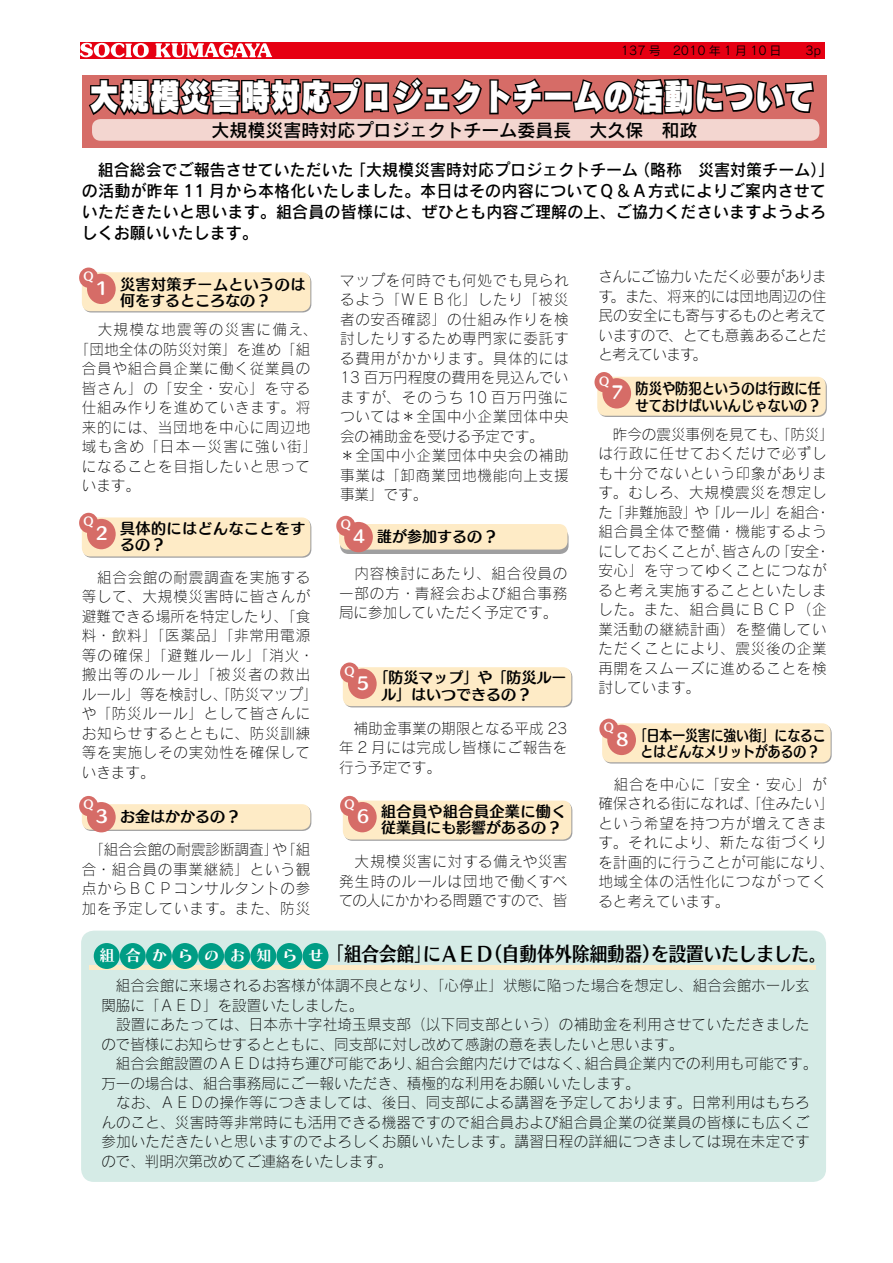
<style>
.page{position:relative;width:893px;height:1263px;background:#fff}
.page>*{position:absolute;margin:0;border:0;box-sizing:border-box;transform-origin:0 0}
.t1{font:36px "Rodin Pro UB";color:#fff;scale:.84 1}
.t2{font:19.5px "Skip Std B";color:#000;scale:.9 1}
.t3{font:18px "Rodin Pro DB";color:#000}
.t4{font:16.5px/21px "Rodin Pro DB";letter-spacing:.01em;color:#000}
.t5{font:16.2px "Humming Std B";color:#fff}
.t6{font:15px/19.5px "Rodin Pro L";letter-spacing:.015em;color:#000;text-align:justify}
.t7{font:15px/19.5px "Rodin Pro L";letter-spacing:.05em;color:#000}
.t8{font:15px/19.5px "Rodin Pro L";letter-spacing:.055em;color:#000}
.t9{font:15px/16.5px "Humming Std B";letter-spacing:.03em;color:#000}
.t10{font:15px/16.5px "Humming Std B";color:#000}
.t11{font:15px "Rodin Pro L";letter-spacing:.09em;color:#000}
.t12{font:15px/16.5px "Humming Std B";color:#000;text-align:center;scale:.85 1}
.t13{font:15px/16.5px "Humming Std B";color:#000;scale:.88 1}
.t14{font:15px "Rodin Pro L";letter-spacing:.06em;color:#000}
.t15{font:12px "Rodin Pro M";color:#000}
.t16{font:10.8px "Humming Std B";color:#fff}
.s1{font-family:"Chiaro Std B";font-size:15.6px;color:#fff}
</style>
<div class="page">
<svg style="left:83px;top:273px;width:228px;height:39px"></svg>
<div style="left:340px;top:528px;width:229px;height:26px;background:linear-gradient(to right,#a09e9f,#a0a0a1);border-radius:9px"></div>
<svg style="left:83px;top:519px;width:228px;height:39px"></svg>
<svg style="left:344px;top:668px;width:228px;height:39px"></svg>
<svg style="left:344px;top:802px;width:228px;height:39px"></svg>
<svg style="left:603px;top:724px;width:229px;height:39px"></svg>
<svg style="left:598px;top:378px;width:229px;height:39px"></svg>
<svg style="left:83px;top:805px;width:228px;height:26px"></svg>
<div style="left:81px;top:931px;width:745px;height:251px;background:#d5ebe6;border-radius:13px"></div>
<div style="left:82px;top:272px;width:228px;height:39px;background:#feebc6;border-radius:9px"></div>
<div style="left:339px;top:524px;width:228px;height:25px;background:#feebc6;border-radius:9px"></div>
<div style="left:82px;top:517px;width:228px;height:39px;background:#feebc6;border-radius:9px"></div>
<div style="left:343px;top:667px;width:228px;height:39px;background:#feebc6;border-radius:9px"></div>
<div style="left:343px;top:800px;width:228px;height:39px;background:#feebc6;border-radius:9px"></div>
<div style="left:602px;top:723px;width:229px;height:39px;background:#feebc6;border-radius:9px"></div>
<div style="left:597px;top:377px;width:229px;height:39px;background:#feebc6;border-radius:9px"></div>
<div style="left:82px;top:804px;width:228px;height:26px;background:#feebc6;border-radius:9px"></div>
<div style="left:87px;top:274px;width:29px;height:30px;background:#d66c67;border-radius:50%"></div>
<div style="left:344px;top:522px;width:29px;height:30px;background:#d66c67;border-radius:50%"></div>
<div style="left:87px;top:519px;width:29px;height:30px;background:#d66c67;border-radius:50%"></div>
<div style="left:348px;top:669px;width:29px;height:30px;background:#d66c67;border-radius:50%"></div>
<div style="left:348px;top:802px;width:29px;height:30px;background:#d66c67;border-radius:50%"></div>
<div style="left:607px;top:725px;width:29px;height:30px;background:#d66c67;border-radius:50%"></div>
<div style="left:602px;top:378px;width:29px;height:30px;background:#d66c67;border-radius:50%"></div>
<div style="left:87px;top:802px;width:29px;height:30px;background:#d66c67;border-radius:50%"></div>
<div style="left:79px;top:268px;width:19px;height:20px;background:#d66c67;border-radius:50%"></div>
<div style="left:336px;top:516px;width:19px;height:20px;background:#d66c67;border-radius:50%"></div>
<div style="left:79px;top:513px;width:19px;height:20px;background:#d66c67;border-radius:50%"></div>
<div style="left:340px;top:662px;width:19px;height:21px;background:#d66c67;border-radius:50%"></div>
<div style="left:340px;top:796px;width:19px;height:20px;background:#d66c67;border-radius:50%"></div>
<div style="left:599px;top:719px;width:19px;height:20px;background:#d66c67;border-radius:50%"></div>
<div style="left:594px;top:372px;width:19px;height:20px;background:#d66c67;border-radius:50%"></div>
<div style="left:79px;top:796px;width:19px;height:20px;background:#d66c67;border-radius:50%"></div>
<hr style="left:90px;top:965px;width:726px;height:4px;background:#feebc6">
<div style="left:94px;top:943px;width:26px;height:26px;background:#009d85;border-radius:50%"></div>
<div style="left:120px;top:943px;width:26px;height:26px;background:#009d85;border-radius:50%"></div>
<div style="left:146px;top:943px;width:26px;height:26px;background:#009d85;border-radius:50%"></div>
<div style="left:172px;top:943px;width:26px;height:26px;background:#009d85;border-radius:50%"></div>
<div style="left:198px;top:943px;width:26px;height:26px;background:#009d85;border-radius:50%"></div>
<div style="left:224px;top:943px;width:26px;height:26px;background:#009d85;border-radius:50%"></div>
<div style="left:250px;top:943px;width:26px;height:26px;background:#009d85;border-radius:50%"></div>
<div style="left:276px;top:943px;width:26px;height:26px;background:#009d85;border-radius:50%"></div>
<div style="left:303px;top:943px;width:25px;height:26px;background:#009d85;border-radius:50%"></div>
<div style="left:82px;top:75px;width:745px;height:73px;background:#d66c67"></div>
<svg style="left:80px;top:42px;width:736px;height:99px"></svg>
<div style="left:92px;top:119px;width:727px;height:22px;background:#f3d6d0;border-radius:9px"></div>
<p class="t15" style="left:621px;top:43px;width:202px">137 号　2010 年 1 月 10 日　　3p</p>
<h1 class="t1" style="left:89px;top:71px;width:865px">大規模災害時対応プロジェクトチームの活動について</h1>
<p class="t3" style="left:212px;top:119px;width:487px">大規模災害時対応プロジェクトチーム委員長　大久保　和政</p>
<p class="t4" style="left:82px;top:159px;width:754px">　組合総会でご報告させていただいた「大規模災害時対応プロジェクトチーム（略称　災害対策チーム）」の活動が昨年 11 月から本格化いたしました。本日はその内容についてＱ＆Ａ方式によりご案内させていただきたいと思います。組合員の皆様には、ぜひとも内容ご理解の上、ご協力くださいますようよろしくお願いいたします。</p>
<p class="t7" style="left:340px;top:270px;width:230px">マップを何時でも何処でも見られるよう「ＷＥＢ化」したり「被災者の安否確認」の仕組み作りを検討したりするため専門家に委託する費用がかかります。具体的には<br>13 百万円程度の費用を見込んでいますが、そのうち 10 百万円強については＊全国中小企業団体中央会の補助金を受ける予定です。<br>＊全国中小企業団体中央会の補助事業は「卸商業団地機能向上支援事業」です。</p>
<p class="t6" style="left:598px;top:266px;width:230px">さんにご協力いただく必要があります。また、将来的には団地周辺の住民の安全にも寄与するものと考えていますので、とても意義あることだと考えています。</p>
<p class="t16" style="left:84px;top:268px;width:12px">Q</p>
<p class="t9" style="left:120px;top:275px;width:187px">災害対策チームというのは何をするところなの ?</p>
<p class="t5" style="left:96px;top:276px;width:13px">1</p>
<p class="t11" style="left:82px;top:320px;width:237px">　大規模な地震等の災害に備え、</p>
<p class="t6" style="left:75px;top:339px;width:237px">「団地全体の防災対策」を進め「組</p>
<p class="t7" style="left:82px;top:358px;width:230px">合員や組合員企業に働く従業員の</p>
<p class="t14" style="left:82px;top:379px;width:230px">皆さん」の「安全・安心」を守る</p>
<p class="t8" style="left:82px;top:397px;width:230px">仕組み作りを進めていきます。将</p>
<p class="t8" style="left:82px;top:417px;width:230px">来的には、当団地を中心に周辺地</p>
<p class="t11" style="left:82px;top:437px;width:237px">域も含め「日本一災害に強い街」</p>
<p class="t7" style="left:82px;top:456px;width:230px">になることを目指したいと思って</p>
<p class="t6" style="left:82px;top:475px;width:60px">います。</p>
<p class="t16" style="left:599px;top:372px;width:12px">Q</p>
<p class="t13" style="left:635px;top:380px;width:212px">防災や防犯というのは行政に任せておけばいいんじゃないの ?</p>
<p class="t5" style="left:612px;top:380px;width:13px">7</p>
<p class="t7" style="left:598px;top:424px;width:237px">　昨今の震災事例を見ても、「防災」は行政に任せておくだけで必ずしも十分でないという印象があります。むしろ、大規模震災を想定した「非難施設」や「ルール」を組合・組合員全体で整備・機能するようにしておくことが、皆さんの「安全・安心」を守ってゆくことにつながると考え実施することといたしました。また、組合員にＢＣＰ（企業活動の継続計画）を整備していただくことにより、震災後の企業再開をスムーズに進めることを検討しています。</p>
<p class="t16" style="left:84px;top:513px;width:12px">Q</p>
<p class="t16" style="left:341px;top:516px;width:12px">Q</p>
<p class="t9" style="left:120px;top:520px;width:187px">具体的にはどんなことをするの ?</p>
<p class="t5" style="left:96px;top:521px;width:13px">2</p>
<p class="t5" style="left:353px;top:524px;width:13px">4</p>
<p class="t10" style="left:377px;top:528px;width:120px">誰が参加するの ?</p>
<p class="t6" style="left:339px;top:563px;width:230px">　内容検討にあたり、組合役員の一部の方・青経会および組合事務局に参加していただく予定です。</p>
<p class="t8" style="left:82px;top:567px;width:237px">　組合会館の耐震調査を実施する等して、大規模災害時に皆さんが避難できる場所を特定したり、「食料・飲料」「医薬品」「非常用電源等の確保」「避難ルール」「消火・搬出等のルール」「被災者の救出ルール」等を検討し、「防災マップ」や「防災ルール」として皆さんにお知らせするとともに、防災訓練等を実施しその実効性を確保していきます。</p>
<p class="t16" style="left:345px;top:663px;width:12px">Q</p>
<p class="t10" style="left:381px;top:669px;width:187px;text-indent:-8px">「防災マップ」や「防災ルール」はいつできるの ?</p>
<p class="t5" style="left:357px;top:670px;width:13px">5</p>
<p class="t6" style="left:339px;top:718px;width:230px">　補助金事業の期限となる平成 23年 2 月には完成し皆様にご報告を行う予定です。</p>
<p class="t16" style="left:604px;top:719px;width:12px">Q</p>
<p class="t12" style="left:634px;top:726px;width:227px">「日本一災害に強い街」になることはどんなメリットがあるの ?</p>
<p class="t5" style="left:616px;top:727px;width:13px">8</p>
<p class="t7" style="left:598px;top:774px;width:237px">　組合を中心に「安全・安心」が確保される街になれば、「住みたい」という希望を持つ方が増えてきます。それにより、新たな街づくりを計画的に行うことが可能になり、地域全体の活性化につながってくると考えています。</p>
<p class="t16" style="left:345px;top:796px;width:12px">Q</p>
<p class="t16" style="left:84px;top:796px;width:12px">Q</p>
<p class="t9" style="left:381px;top:803px;width:187px">組合員や組合員企業に働く従業員にも影響があるの ?</p>
<p class="t5" style="left:357px;top:804px;width:13px">6</p>
<p class="t5" style="left:96px;top:804px;width:13px">3</p>
<p class="t10" style="left:120px;top:808px;width:120px">お金はかかるの ?</p>
<p class="t6" style="left:82px;top:839px;width:230px">　「組合会館の耐震診断調査」や「組合・組合員の事業継続」という観点からＢＣＰコンサルタントの参加を予定しています。また、防災</p>
<p class="t6" style="left:339px;top:851px;width:230px">　大規模災害に対する備えや災害発生時のルールは団地で働くすべての人にかかわる問題ですので、皆</p>
<h2 class="t2" style="left:99px;top:939px;width:810px"><span class="s1">組 合 か ら の お 知 ら せ</span> ｢組合会館｣にＡＥＤ（自動体外除細動器）を設置いたしました。</h2>
<p class="t6" style="left:101px;top:975px;width:717px;text-align:left">　組合会館に来場されるお客様が体調不良となり、「心停止」状態に陥った場合を想定し、組合会館ホール玄関脇に「ＡＥＤ」を設置いたしました。<br>　設置にあたっては、日本赤十字社埼玉県支部（以下同支部という）の補助金を利用させていただきましたので皆様にお知らせするとともに、同支部に対し改めて感謝の意を表したいと思います。<br>　組合会館設置のＡＥＤは持ち運び可能であり、組合会館内だけではなく、組合員企業内での利用も可能です。万一の場合は、組合事務局にご一報いただき、積極的な利用をお願いいたします。<br>　なお、ＡＥＤの操作等につきましては、後日、同支部による講習を予定しております。日常利用はもちろんのこと、災害時等非常時にも活用できる機器ですので組合員および組合員企業の従業員の皆様にも広くご参加いただきたいと思いますのでよろしくお願いいたします。講習日程の詳細につきましては現在未定ですので、判明次第改めてご連絡をいたします。</p>
</div>
